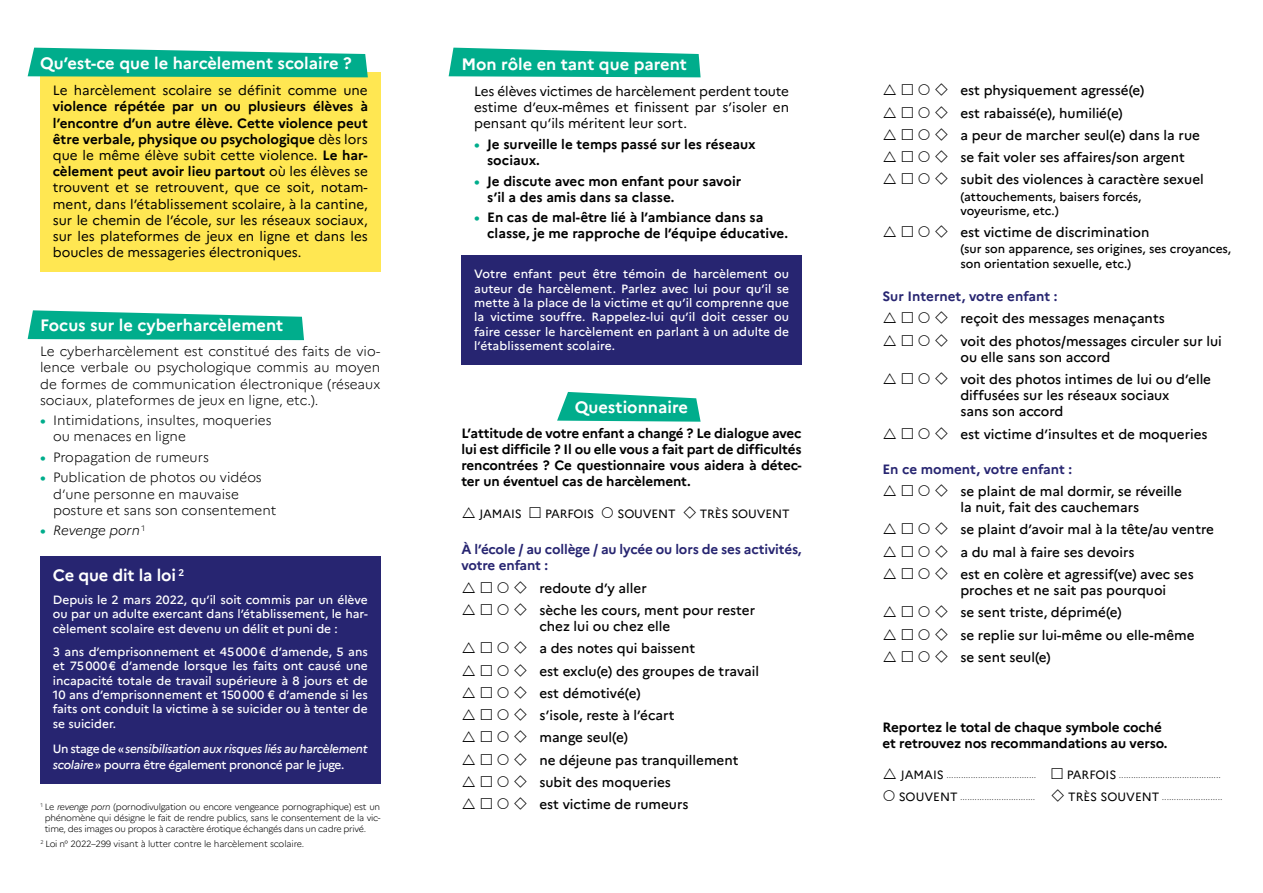
<style>
.page{position:relative;width:1263px;height:893px;background:#fff}
.page>*{position:absolute;margin:0;border:0;box-sizing:border-box;transform-origin:0 0}
.t1{font:700 16.5px "Marianne";color:#fff}
.t2{font:500 13.5px/22.2px "Marianne";color:#000}
.t3{font:13.5px/16.2px "Marianne";color:#000;text-align:justify}
.t4{font:700 13.5px/16.2px "Marianne";letter-spacing:-.005em;color:#000}
.t5{font:300 13.5px/16.2px "Marianne";color:#000}
.t6{font:700 13.5px/16.2px "Marianne";letter-spacing:-.01em;color:#272571}
.t7{font:italic 300 13.5px "Marianne";color:#000}
.t8{font:500 12px/14.4px "Marianne";color:#fff;text-align:justify}
.t9{font:500 12px/14.4px "Marianne";color:#000}
.t10{font:italic 500 12px/16.5px "Marianne";letter-spacing:-.02em;color:#fff}
.t11{font:12px "Marianne";letter-spacing:-.01em;color:#000}
.t12{font:300 9px/10.8px "Marianne";letter-spacing:-.03em;color:#000}
.t13{font:300 9px "Marianne";letter-spacing:-.01em;color:#000}
.s1{font-weight:700}
.s2{font-weight:700;color:#00ad8c}
.s3{font-weight:700;font-style:normal;color:#00ad8c}
.s4{font-style:normal}
.s5{color:#00ad8c}
.s6{font-style:italic}
.s7{font-weight:400;font-size:12px}
</style>
<div class="page">
<div style="left:40px;top:72px;width:341px;height:200px;background:#ffe752"></div>
<svg style="left:28px;top:48px;width:340px;height:29px;background:#1db698"></svg>
<svg style="left:449px;top:48px;width:252px;height:29px;background:#1db699"></svg>
<svg style="left:557px;top:392px;width:144px;height:30px;background:#2dbba0"></svg>
<svg style="left:28px;top:310px;width:276px;height:30px;background:#24b89c"></svg>
<div style="left:40px;top:556px;width:341px;height:227px;background:#272571"></div>
<div style="left:461px;top:255px;width:341px;height:110px;background:#272571"></div>
<p class="t1" style="left:40px;top:53px;width:313px">Qu’est-ce que le harcèlement scolaire ?</p>
<p class="t3" style="left:53px;top:82px;width:316px">Le harcèlement scolaire se définit comme une</p>
<p class="t3" style="left:53px;top:98px;width:317px"><span class="s1">violence répétée par un ou plusieurs élèves à l’encontre d’un autre élève. Cette violence peut être verbale, physique ou psychologique</span> dès lors que le même élève subit cette violence. <span class="s1">Le har&shy;cèlement peut avoir lieu partout</span> où les élèves se trouvent et se retrouvent, que ce soit, notam&shy;ment, dans l’établissement scolaire, à la cantine, sur le chemin de l’école, sur les réseaux sociaux, sur les plateformes de jeux en ligne et dans les boucles de messageries électroniques.</p>
<p class="t1" style="left:40px;top:315px;width:245px">Focus sur le cyberharcèlement</p>
<p class="t5" style="left:40px;top:343px;width:342px;text-align:justify">Le cyberharcèlement est constitué des faits de vio&shy;lence verbale ou psychologique commis au moyen de formes de communication électronique (réseaux sociaux, plateformes de jeux en ligne, etc.).</p>
<p class="t5" style="left:53px;top:412px;width:220px;text-indent:-13px"><span class="s2">•</span> Intimidations, insultes, moqueries ou menaces en ligne</p>
<p class="t5" style="left:40px;top:449px;width:170px"><span class="s2">•</span> Propagation de rumeurs</p>
<p class="t5" style="left:53px;top:469px;width:225px;text-indent:-13px"><span class="s2">•</span> Publication de photos ou vidéos d’une personne en mauvaise posture et sans son consentement</p>
<p class="t7" style="left:40px;top:522px;width:107px"><span class="s3">•</span> Revenge porn <sup>1</sup></p>
<p class="t1" style="left:53px;top:565px;width:133px">Ce que dit la loi <sup>2</sup></p>
<p class="t8" style="left:53px;top:592px;width:316px">Depuis le 2 mars 2022, qu’il soit commis par un élève ou par un adulte exercant dans l’établissement, le har&shy;cèlement scolaire est devenu un délit et puni de :</p>
<p class="t8" style="left:53px;top:644px;width:316px">3 ans d’emprisonnement et 45000€ d’amende, 5 ans et 75000€ d’amende lorsque les faits ont causé une incapacité totale de travail supérieure à 8 jours et de 10 ans d’emprisonnement et 150000 € d’amende si les faits ont conduit la victime à se suicider ou à tenter de se suicider.</p>
<p class="t10" style="left:53px;top:740px;width:316px"><span class="s4">Un stage de «</span>sensibilisation aux risques liés au harcèlement scolaire<span class="s4">» pourra être également prononcé par le juge.</span></p>
<p class="t1" style="left:461px;top:54px;width:227px">Mon rôle en tant que parent</p>
<p class="t3" style="left:474px;top:83px;width:316px">Les élèves victimes de harcèlement perdent toute estime d’eux-mêmes et finissent par s’isoler en pensant qu’ils méritent leur sort.</p>
<p class="t4" style="left:487px;top:136px;width:270px;text-indent:-13px"><span class="s5">•</span> Je surveille le temps passé sur les réseaux sociaux.</p>
<p class="t4" style="left:487px;top:173px;width:256px;text-indent:-13px"><span class="s5">•</span> Je discute avec mon enfant pour savoir s’il a des amis dans sa classe.</p>
<p class="t4" style="left:487px;top:209px;width:302px;text-indent:-13px"><span class="s5">•</span> En cas de mal-être lié à l’ambiance dans sa classe, je me rapproche de l’équipe éducative.</p>
<p class="t8" style="left:474px;top:267px;width:316px">Votre enfant peut être témoin de harcèlement ou auteur de harcèlement. Parlez avec lui pour qu’il se mette à la place de la victime et qu’il comprenne que la victime souffre. Rappelez-lui qu’il doit cesser ou faire cesser le harcèlement en parlant à un adulte de l’établissement scolaire.</p>
<p class="t1" style="left:575px;top:397px;width:115px">Questionnaire</p>
<p class="t4" style="left:461px;top:425px;width:342px;text-align:justify">L’attitude de votre enfant a changé ? Le dialogue avec lui est difficile ? Il ou elle vous a fait part de difficultés rencontrées ? Ce questionnaire vous aidera à détec&shy;ter un éventuel cas de harcèlement.</p>
<p class="t11" style="left:479px;top:506px;width:44px">JAMAIS</p>
<p class="t11" style="left:545px;top:506px;width:50px">PARFOIS</p>
<p class="t11" style="left:617px;top:506px;width:60px">SOUVENT</p>
<p class="t11" style="left:700px;top:506px;width:91px">TRÈS SOUVENT</p>
<p class="t6" style="left:461px;top:541px;width:342px">À l’école / au collège / au lycée ou lors de ses activités, votre enfant :</p>
<p class="t2" style="left:539px;top:577px;width:217px">redoute d’y aller<br>sèche les cours, ment pour rester</p>
<p class="t2" style="left:539px;top:615px;width:221px">chez lui ou chez elle<br>a des notes qui baissent<br>est exclu(e) des groupes de travail est démotivé(e)<br>s’isole, reste à l’écart<br>mange seul(e)<br>ne déjeune pas tranquillement subit des moqueries</p>
<p class="t12" style="left:40px;top:802px;width:341px"><sup>1</sup> Le <span class="s6">revenge porn</span> (pornodivulgation ou encore vengeance pornographique) est un</p>
<p class="t2" style="left:539px;top:793px;width:151px">est victime de rumeurs</p>
<p class="t12" style="left:45px;top:813px;width:337px">phénomène qui désigne le fait de rendre publics, sans le consentement de la vic&shy;time, des images ou propos à caractère érotique échangés dans un cadre privé.</p>
<p class="t13" style="left:40px;top:838px;width:265px"><sup>2</sup> Loi n° 2022–299 visant à lutter contre le harcèlement scolaire.</p>
<p class="t2" style="left:960px;top:79px;width:245px">est physiquement agressé(e)<br>est rabaissé(e), humilié(e)<br>a peur de marcher seul(e) dans la rue se fait voler ses affaires/son argent subit des violences à caractère sexuel</p>
<p class="t9" style="left:960px;top:189px;width:183px">(attouchements, baisers forcés, voyeurisme, etc.)</p>
<p class="t2" style="left:960px;top:221px;width:191px">est victime de discrimination</p>
<p class="t9" style="left:960px;top:242px;width:272px">(sur son apparence, ses origines, ses croyances, son orientation sexuelle, etc.)</p>
<p class="t6" style="left:882px;top:288px;width:177px">Sur Internet, votre enfant :</p>
<p class="t2" style="left:960px;top:307px;width:263px">reçoit des messages menaçants<br>voit des photos/messages circuler sur lui</p>
<p class="t2" style="left:960px;top:346px;width:252px">ou elle sans son accord<br>voit des photos intimes de lui ou d’elle</p>
<p class="t2" style="left:960px;top:387px;width:211px;line-height:16.2px">diffusées sur les réseaux sociaux sans son accord</p>
<p class="t2" style="left:960px;top:423px;width:249px">est victime d’insultes et de moqueries</p>
<p class="t6" style="left:882px;top:461px;width:191px">En ce moment, votre enfant :</p>
<p class="t2" style="left:960px;top:483px;width:223px;line-height:16.2px">se plaint de mal dormir, se réveille la nuit, fait des cauchemars</p>
<p class="t2" style="left:960px;top:518px;width:255px">se plaint d’avoir mal à la tête/au ventre a du mal à faire ses devoirs<br>est en colère et agressif(ve) avec ses</p>
<p class="t2" style="left:960px;top:579px;width:236px">proches et ne sait pas pourquoi<br>se sent triste, déprimé(e)<br>se replie sur lui-même ou elle-même se sent seul(e)</p>
<p class="t4" style="left:882px;top:719px;width:287px">Reportez le total de chaque symbole coché et retrouvez nos recommandations au verso.</p>
<p class="t12" style="left:901px;top:769px;width:137px"><span class="s7">JAMAIS</span> .....................................</p>
<p class="t12" style="left:1067px;top:769px;width:156px"><span class="s7">PARFOIS</span> ..........................................</p>
<p class="t12" style="left:899px;top:791px;width:138px"><span class="s7">SOUVENT</span> ...............................</p>
<p class="t12" style="left:1068px;top:791px;width:156px"><span class="s7">TRÈS SOUVENT</span> .........................</p>
</div>
